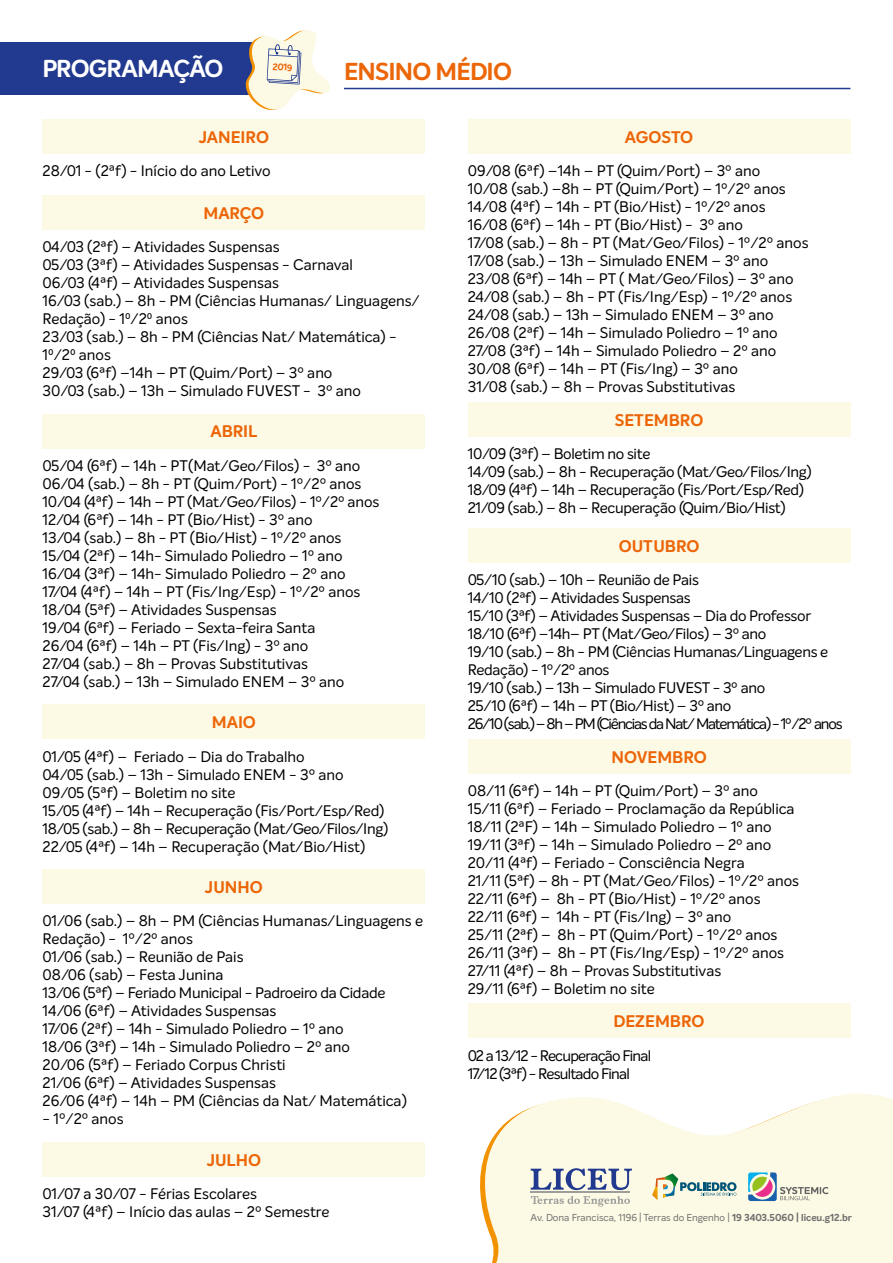
<style>
.page{position:relative;width:893px;height:1263px;background:#fff}
.page>*{position:absolute;margin:0;border:0;box-sizing:border-box;transform-origin:0 0}
.t1{font:700 24px "Intelo";letter-spacing:-.035em;color:#fff}
.t2{font:700 24px "Intelo";letter-spacing:-.03em;color:#ec6608}
.t3{font:700 16.5px "Intelo";color:#ec6608}
.t4{font:15px/18px "Intelo";color:#000}
.t5{font:15px/18px "Intelo";letter-spacing:-.02em;color:#000}
.t6{font:15px/18px "Intelo";letter-spacing:-.05em;color:#000}
.t7{font:9.9px "Intelo";color:#706f6f}
.t8{font:700 9.3px "Intelo";color:#ec6608}
.s1{font-weight:700}
</style>
<div class="page">
<div style="left:0;top:43px;width:274px;height:52px;background:#213a8f"></div>
<svg style="left:244px;top:30px;width:86px;height:81px"></svg>
<hr style="left:344px;top:88px;width:506px;height:1px;background:#213a8f">
<svg style="left:480px;top:1093px;width:413px;height:170px;background:#fcf8e4"></svg>
<hr style="left:531px;top:1192px;width:99px;height:1px;background:#9d9d9c">
<svg style="left:531px;top:1168px;width:101px;height:22px;background:#abb2c4"></svg>
<svg style="left:531px;top:1196px;width:99px;height:10px"></svg>
<svg style="left:748px;top:1172px;width:80px;height:29px;background:#cbcec4"></svg>
<svg style="left:652px;top:1173px;width:84px;height:27px;background:#c5d2c1"></svg>
<div style="left:43px;top:119px;width:382px;height:35px;background:#fcf9e4"></div>
<div style="left:43px;top:195px;width:382px;height:35px;background:#fcf9e4"></div>
<div style="left:43px;top:414px;width:382px;height:34px;background:#fcf9e4"></div>
<div style="left:43px;top:1142px;width:382px;height:35px;background:#fcf9e4"></div>
<div style="left:43px;top:869px;width:382px;height:35px;background:#fcf9e4"></div>
<div style="left:468px;top:119px;width:382px;height:35px;background:#fcf9e4"></div>
<div style="left:468px;top:528px;width:382px;height:35px;background:#fcf9e4"></div>
<div style="left:468px;top:402px;width:382px;height:34px;background:#fcf9e4"></div>
<div style="left:468px;top:739px;width:382px;height:34px;background:#fcf9e4"></div>
<div style="left:468px;top:1003px;width:382px;height:35px;background:#fcf9e4"></div>
<div style="left:43px;top:704px;width:382px;height:35px;background:#fcf9e4"></div>
<h1 class="t1" style="left:43px;top:54px;width:182px">PROGRAMAÇÃO</h1>
<p class="t8" style="left:273px;top:61px;width:21px;rotate:3deg">2019</p>
<p class="t3" style="left:199px;top:126px;width:72px">JANEIRO</p>
<h1 class="t2" style="left:344px;top:56px;width:169px">ENSINO MÉDIO</h1>
<p class="t3" style="left:625px;top:126px;width:70px">AGOSTO</p>
<p class="t4" style="left:43px;top:162px;width:230px">28/01 - (2ªf) - Início do ano Letivo</p>
<p class="t3" style="left:204px;top:202px;width:62px">MARÇO</p>
<p class="t4" style="left:43px;top:238px;width:379px">04/03 (2ªf) – Atividades Suspensas<br>05/03 (3ªf) – Atividades Suspensas - Carnaval<br>06/03 (4ªf) – Atividades Suspensas<br>16/03 (sab.) – 8h - PM (Ciências Humanas/ Linguagens/ Redação) - 10/20 anos<br>23/03 (sab.) – 8h - PM (Ciências Nat/ Matemática) - 10/20 anos<br>29/03 (6ªf) –14h – PT (Quim/Port) – 3º ano<br>30/03 (sab.) – 13h – Simulado FUVEST - 3º ano</p>
<p class="t3" style="left:210px;top:421px;width:48px">ABRIL</p>
<p class="t4" style="left:43px;top:456px;width:338px">05/04 (6ªf) – 14h - PT(Mat/Geo/Filos) - 3º ano 06/04 (sab.) – 8h - PT (Quim/Port) - 1º/2º anos 10/04 (4ªf) – 14h – PT (Mat/Geo/Filos) - 1º/2º anos 12/04 (6ªf) – 14h - PT (Bio/Hist) - 3º ano<br>13/04 (sab.) – 8h - PT (Bio/Hist) - 1º/2º anos 15/04 (2ªf) – 14h- Simulado Poliedro – 1º ano 16/04 (3ªf) – 14h- Simulado Poliedro – 2º ano 17/04 (4ªf) – 14h – PT (Fis/Ing/Esp) - 1º/2º anos 18/04 (5ªf) – Atividades Suspensas<br>19/04 (6ªf) – Feriado – Sexta-feira Santa<br>26/04 (6ªf) – 14h – PT (Fis/Ing) - 3º ano<br>27/04 (sab.) – 8h – Provas Substitutivas<br>27/04 (sab.) – 13h – Simulado ENEM – 3º ano</p>
<p class="t3" style="left:212px;top:712px;width:46px">MAIO</p>
<p class="t4" style="left:43px;top:747px;width:347px">01/05 (4ªf) – Feriado – Dia do Trabalho<br>04/05 (sab.) – 13h - Simulado ENEM - 3º ano 09/05 (5ªf) – Boletim no site<br>15/05 (4ªf) – 14h – Recuperação (Fis/Port/Esp/Red)<br>18/05 (sab.) – 8h – Recuperação (Mat/Geo/Filos/Ing)<br>22/05 (4ªf) – 14h – Recuperação (Mat/Bio/Hist)</p>
<p class="t3" style="left:205px;top:877px;width:59px">JUNHO</p>
<p class="t4" style="left:43px;top:912px;width:382px">01/06 (sab.) – 8h – PM (Ciências Humanas/Linguagens e Redação) - 1º/2º anos<br>01/06 (sab.) – Reunião de Pais<br>08/06 (sab) – Festa Junina<br>13/06 (5ªf) – Feriado Municipal - Padroeiro da Cidade 14/06 (6ªf) – Atividades Suspensas<br>17/06 (2ªf) – 14h - Simulado Poliedro – 1º ano<br>18/06 (3ªf) – 14h - Simulado Poliedro – 2º ano<br>20/06 (5ªf) – Feriado Corpus Christi<br>21/06 (6ªf) – Atividades Suspensas<br>26/06 (4ªf) – 14h – PM (Ciências da Nat/ Matemática)</p>
<p class="t4" style="left:43px;top:1110px;width:83px">- 1º/2º anos</p>
<p class="t3" style="left:207px;top:1149px;width:56px">JULHO</p>
<p class="t4" style="left:43px;top:1185px;width:288px">01/07 a 30/07 - Férias Escolares<br>31/07 (4ªf) – Início das aulas – 2º Semestre</p>
<p class="t4" style="left:468px;top:162px;width:342px">09/08 (6ªf) –14h – PT (Quim/Port) – 3º ano<br>10/08 (sab.) –8h – PT (Quim/Port) – 1º/2º anos 14/08 (4ªf) – 14h - PT (Bio/Hist) - 1º/2º anos 16/08 (6ªf) – 14h - PT (Bio/Hist) - 3º ano<br>17/08 (sab.) – 8h - PT (Mat/Geo/Filos) - 1º/2º anos 17/08 (sab.) – 13h – Simulado ENEM – 3º ano 23/08 (6ªf) – 14h – PT ( Mat/Geo/Filos) – 3º ano 24/08 (sab.) – 8h - PT (Fis/Ing/Esp) - 1º/2º anos 24/08 (sab.) – 13h – Simulado ENEM – 3º ano 26/08 (2ªf) – 14h – Simulado Poliedro – 1º ano 27/08 (3ªf) – 14h – Simulado Poliedro – 2º ano 30/08 (6ªf) – 14h – PT (Fis/Ing) – 3º ano<br>31/08 (sab.) – 8h – Provas Substitutivas</p>
<p class="t3" style="left:615px;top:409px;width:90px">SETEMBRO</p>
<p class="t5" style="left:468px;top:444px;width:345px">10/09 (3ªf) – Boletim no site<br>14/09 (sab.) – 8h - Recuperação (Mat/Geo/Filos/Ing)<br>18/09 (4ªf) – 14h – Recuperação (Fis/Port/Esp/Red)<br>21/09 (sab.) – 8h – Recuperação (Quim/Bio/Hist)</p>
<p class="t3" style="left:619px;top:536px;width:82px">OUTUBRO</p>
<p class="t5" style="left:468px;top:571px;width:376px">05/10 (sab.) – 10h – Reunião de Pais<br>14/10 (2ªf) – Atividades Suspensas<br>15/10 (3ªf) – Atividades Suspensas – Dia do Professor 18/10 (6ªf) –14h– PT (Mat/Geo/Filos) – 3º ano<br>19/10 (sab.) – 8h - PM (Ciências Humanas/Linguagens e Redação) - 1º/2º anos<br>19/10 (sab.) – 13h – Simulado FUVEST - 3º ano<br>25/10 (6ªf) – 14h – PT (Bio/Hist) – 3º ano<br>26/10 (sab.) – 8h – PM (Ciências da Nat/ Matemática) - 1º/2º anos</p>
<p class="t3" style="left:611px;top:746px;width:97px">NOVEMBRO</p>
<p class="t4" style="left:468px;top:782px;width:333px">08/11 (6ªf) – 14h – PT (Quim/Port) – 3º ano<br>15/11 (6ªf) – Feriado – Proclamação da República 18/11 (2ªF) – 14h – Simulado Poliedro – 1º ano 19/11 (3ªf) – 14h – Simulado Poliedro – 2º ano 20/11 (4ªf) – Feriado - Consciência Negra<br>21/11 (5ªf) – 8h - PT (Mat/Geo/Filos) - 1º/2º anos 22/11 (6ªf) – 8h - PT (Bio/Hist) - 1º/2º anos 22/11 (6ªf) – 14h - PT (Fis/Ing) – 3º ano<br>25/11 (2ªf) – 8h - PT (Quim/Port) - 1º/2º anos 26/11 (3ªf) – 8h - PT (Fis/Ing/Esp) - 1º/2º anos 27/11 (4ªf) – 8h – Provas Substitutivas<br>29/11 (6ªf) – Boletim no site</p>
<p class="t3" style="left:614px;top:1011px;width:92px">DEZEMBRO</p>
<p class="t6" style="left:468px;top:1046px;width:185px">02 a 13/12 - Recuperação Final<br>17/12 (3ªf) - Resultado Final</p>
<p class="t7" style="left:531px;top:1211px;width:323px">Av. Dona Francisca, 1196 | Terras do Engenho | <span class="s1">19 3403.5060 | liceu.g12.br</span></p>
</div>
